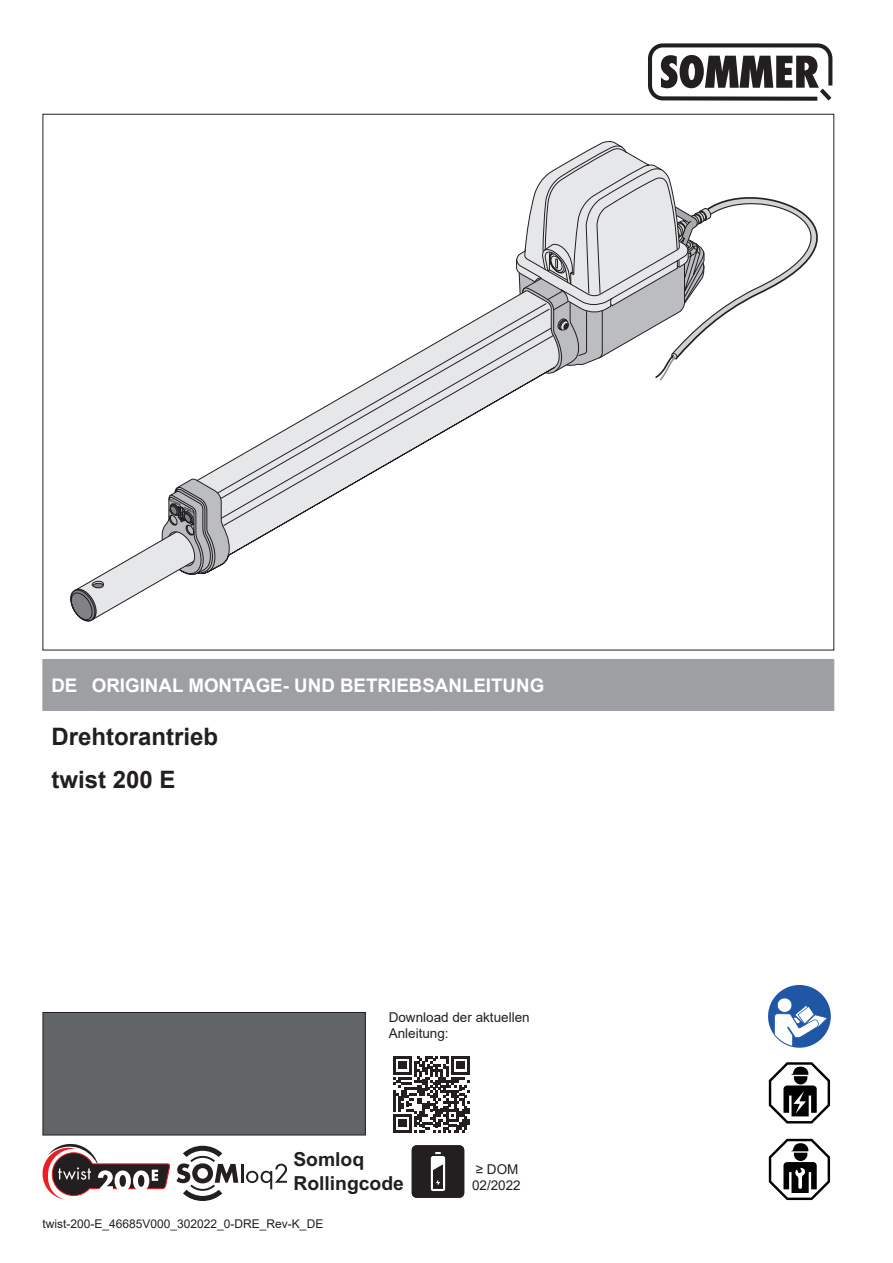
<style>
.page{position:relative;width:893px;height:1263px;background:#fff}
.page>*{position:absolute;margin:0;border:0;box-sizing:border-box;transform-origin:0 0}
.t1{font:700 24px/42.6px "Arial";color:#231f20}
.t2{font:700 19.35px/23.2px "Arial";color:#231f20}
.t3{font:700 18.75px "Arial";color:#fff}
.t4{font:13.5px/16.2px "Arial";color:#231f20}
.t5{font:12px "Arial";color:#231f20}
.t6{font:italic 700 4.05px "Arial";color:#231f20;scale:1.16 1}
</style>
<div class="page">
<div style="left:44px;top:660px;width:789px;height:50px;background:#9d9fa2"></div>
<hr style="left:43px;top:659px;width:49px;height:1px;background:#9d9fa2">
<hr style="left:43px;top:660px;width:1px;height:50px;background:#9d9fa2">
<hr style="left:92px;top:659px;width:346px;height:1px;background:#9d9fa2">
<hr style="left:438px;top:659px;width:396px;height:1px;background:#9d9fa2">
<hr style="left:833px;top:660px;width:1px;height:50px;background:#9d9fa2">
<hr style="left:43px;top:710px;width:49px;height:1px;background:#9d9fa2">
<hr style="left:92px;top:710px;width:346px;height:1px;background:#9d9fa2">
<hr style="left:438px;top:710px;width:396px;height:1px;background:#9d9fa2">
<svg style="left:42px;top:113px;width:793px;height:538px"></svg>
<svg style="left:393px;top:1056px;width:77px;height:76px"></svg>
<div style="left:43px;top:1012px;width:322px;height:123px;background:#626568"></div>
<div style="left:43px;top:1012px;width:323px;height:123px;border:1px solid #231f20"></div>
<svg style="left:176px;top:1146px;width:111px;height:55px"></svg>
<svg style="left:43px;top:1144px;width:127px;height:55px"></svg>
<svg style="left:768px;top:985px;width:63px;height:63px"></svg>
<svg style="left:769px;top:1062px;width:61px;height:61px"></svg>
<svg style="left:411px;top:1149px;width:54px;height:46px"></svg>
<svg style="left:412px;top:1145px;width:52px;height:53px;background:#3c3939"></svg>
<div style="left:765px;top:1135px;width:68px;height:68px;background:linear-gradient(to right,#fff,#fff)"></div>
<svg style="left:769px;top:1139px;width:61px;height:61px"></svg>
<svg style="left:648px;top:43px;width:184px;height:58px"></svg>
<p class="t6" style="left:172px;top:497px;width:25px;rotate:30deg">close open</p>
<h3 class="t3" style="left:51px;top:672px;width:494px">DE ORIGINAL MONTAGE- UND BETRIEBSANLEITUNG</h3>
<h1 class="t1" style="left:51px;top:715px;width:168px">Drehtorantrieb twist 200 E</h1>
<p class="t4" style="left:389px;top:1009px;width:143px">Download der aktuellen<br>Anleitung:</p>
<h2 class="t2" style="left:293px;top:1148px;width:112px">Somloq<br>Rollingcode</h2>
<p class="t4" style="left:472px;top:1161px;width:50px">≥ DOM<br>02/2022</p>
<p class="t5" style="left:43px;top:1215px;width:282px">twist-200-E_46685V000_302022_0-DRE_Rev-K_DE</p>
</div>
